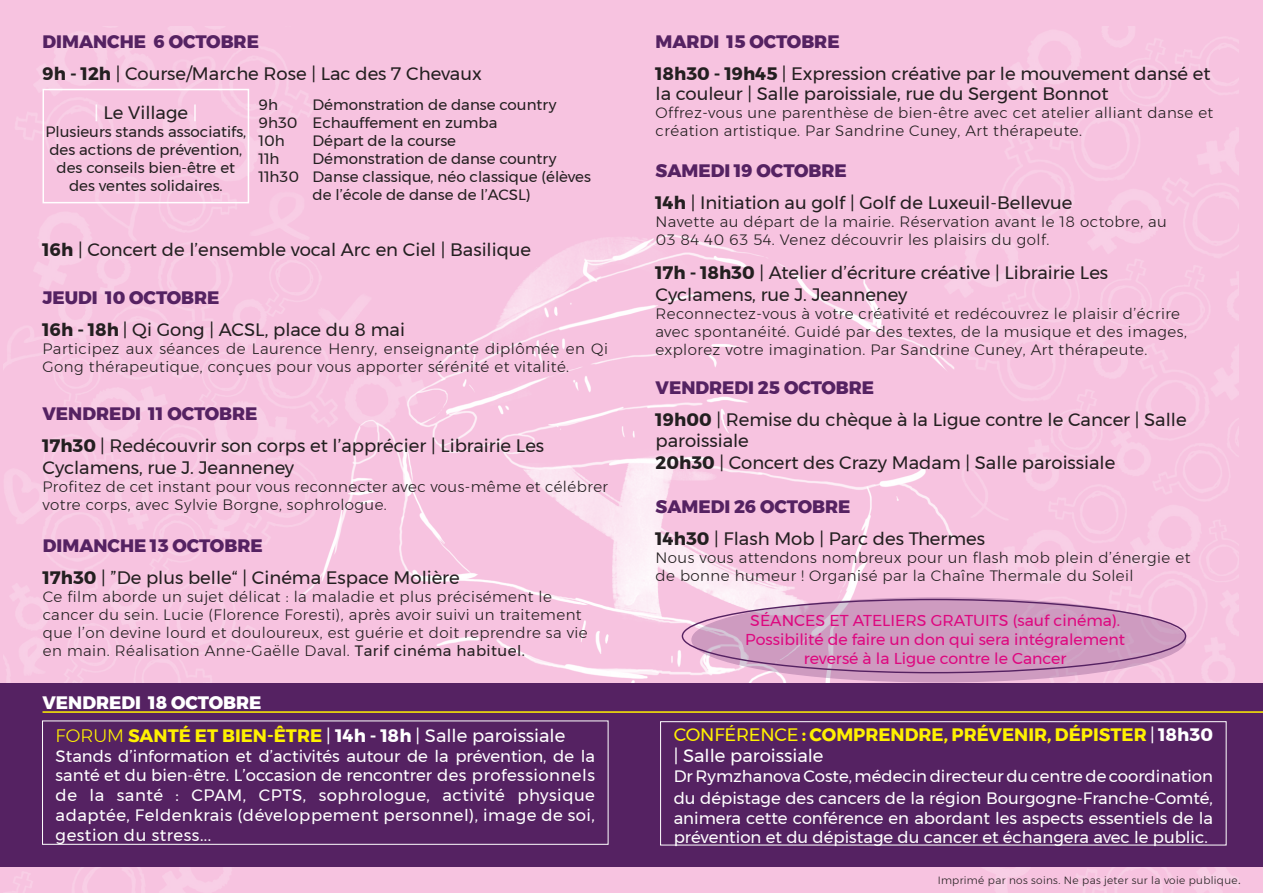
<style>
.page{position:relative;width:1263px;height:893px;background:#f7c3e0}
.page>*{position:absolute;margin:0;border:0;box-sizing:border-box;transform-origin:0 0}
.t1{font:18px/21.6px "Montserrat";color:#231f20}
.t2{font:800 18px "Montserrat";color:#552262}
.t3{font:700 18px/21.6px "Montserrat";color:#fff101}
.t4{font:18px "Montserrat";color:#fff}
.t5{font:800 18px "Montserrat";color:#fff}
.t6{font:16.5px/19.8px "Montserrat";color:#fff}
.t7{font:15.75px/18.9px "Montserrat";color:#de077f;text-align:center}
.t8{font:300 15px/18px "Montserrat";letter-spacing:.03em;color:#231f20}
.t9{font:15px/18px "Montserrat";color:#231f20;text-align:center}
.t10{font:300 10.5px "Montserrat";letter-spacing:.03em;color:#231f20}
.s1{font-weight:700}
.s2{color:#fff}
.s3{font-weight:400}
.s4{font-weight:300;color:#fff101}
.s5{font-weight:700;color:#fff101}
.s6{font-weight:400;color:#fff}
.s7{font-size:13.5px}
</style>
<div class="page">
<img style="left:4px;top:27px;width:1235px;height:866px">
<div style="left:0;top:684px;width:1263px;height:183px;background:#552262"></div>
<div style="left:42px;top:720px;width:566px;height:125px;border:1px solid #fff"></div>
<div style="left:660px;top:721px;width:566px;height:124px;border:1px solid #fff"></div>
<hr style="left:43px;top:711px;width:1220px;height:2px;background:#fff101">
<svg style="left:692px;top:598px;width:493px;height:84px;fill:#ce9bc0"></svg>
<div style="left:43px;top:89px;width:206px;height:114px;border:2px solid #fff"></div>
<p class="t2" style="left:43px;top:27px;width:218px">DIMANCHE 6 OCTOBRE</p>
<p class="t1" style="left:43px;top:63px;width:441px"><span class="s1">9h - 12h</span> | Course/Marche Rose | Lac des 7 Chevaux</p>
<p class="t9" style="left:259px;top:96px;width:21px">9h</p>
<p class="t9" style="left:313px;top:96px;width:245px">Démonstration de danse country</p>
<p class="t9" style="left:259px;top:114px;width:240px">9h30 Echauffement en zumba</p>
<p class="t9" style="left:259px;top:132px;width:28px">10h</p>
<p class="t9" style="left:313px;top:132px;width:145px">Départ de la course</p>
<p class="t9" style="left:259px;top:150px;width:23px">11h</p>
<p class="t9" style="left:313px;top:150px;width:245px">Démonstration de danse country</p>
<p class="t9" style="left:259px;top:168px;width:334px">11h30 Danse classique, néo classique (élèves de l’école de danse de l’ACSL)</p>
<p class="t1" style="left:43px;top:238px;width:490px"><span class="s1">16h</span> | Concert de l’ensemble vocal Arc en Ciel | Basilique</p>
<p class="t1" style="left:94px;top:101px;width:105px"><span class="s2">|</span> Le Village <span class="s2">|</span></p>
<p class="t9" style="left:45px;top:122px;width:202px">Plusieurs stands associatifs, des actions de prévention, des conseils bien-être et des ventes solidaires.</p>
<p class="t2" style="left:43px;top:283px;width:178px">JEUDI 10 OCTOBRE</p>
<p class="t1" style="left:43px;top:319px;width:364px"><span class="s1">16h - 18h</span> | Qi Gong | ACSL, place du 8 mai</p>
<p class="t8" style="left:43px;top:340px;width:567px">Participez aux séances de Laurence Henry, enseignante diplômée en Qi<br>Gong thérapeutique, conçues pour vous apporter sérénité et vitalité.</p>
<p class="t2" style="left:43px;top:399px;width:217px">VENDREDI 11 OCTOBRE</p>
<p class="t1" style="left:43px;top:435px;width:503px"><span class="s1">17h30</span> | Redécouvrir son corps et l’apprécier | Librairie Les<br>Cyclamens, rue J. Jeanneney</p>
<p class="t8" style="left:43px;top:477px;width:567px">Profitez de cet instant pour vous reconnecter avec vous-même et célébrer votre corps, avec Sylvie Borgne, sophrologue.</p>
<p class="t2" style="left:43px;top:531px;width:221px">DIMANCHE 13 OCTOBRE</p>
<p class="t1" style="left:43px;top:567px;width:418px"><span class="s1">17h30</span> | ”De plus belle“ | Cinéma Espace Molière</p>
<p class="t8" style="left:43px;top:588px;width:546px">Ce film aborde un sujet délicat : la maladie et plus précisément le cancer du sein. Lucie (Florence Foresti), après avoir suivi un traitement que l’on devine lourd et douloureux, est guérie et doit reprendre sa vie en main. Réalisation Anne-Gaëlle Daval. <span class="s3">Tarif cinéma habituel.</span></p>
<p class="t5" style="left:43px;top:688px;width:220px">VENDREDI 18 OCTOBRE</p>
<p class="t4" style="left:56px;top:722px;width:511px"><span class="s4">FORUM</span> <span class="s5">SANTÉ ET BIEN-ÊTRE</span> | <span class="s1">14h - 18h</span> | Salle paroissiale</p>
<p class="t6" style="left:56px;top:746px;width:541px;text-align:justify">Stands d’information et d’activités autour de la prévention, de la santé et du bien-être. L’occasion de rencontrer des professionnels de la santé : CPAM, CPTS, sophrologue, activité physique adaptée, Feldenkrais (développement personnel), image de soi, gestion du stress...</p>
<p class="t2" style="left:655px;top:27px;width:186px">MARDI 15 OCTOBRE</p>
<p class="t1" style="left:655px;top:64px;width:556px;line-height:19.5px"><span class="s1">18h30 - 19h45</span> | Expression créative par le mouvement dansé et la couleur | Salle paroissiale, rue du Sergent Bonnot</p>
<p class="t8" style="left:655px;top:103px;width:559px">Offrez-vous une parenthèse de bien-être avec cet atelier alliant danse et création artistique. Par Sandrine Cuney, Art thérapeute.</p>
<p class="t2" style="left:655px;top:156px;width:193px">SAMEDI 19 OCTOBRE</p>
<p class="t1" style="left:655px;top:191px;width:418px"><span class="s1">14h</span> | Initiation au golf | Golf de Luxeuil-Bellevue</p>
<p class="t8" style="left:655px;top:212px;width:513px">Navette au départ de la mairie. Réservation avant le 18 octobre, au<br>03 84 40 63 54. Venez découvrir les plaisirs du golf.</p>
<p class="t1" style="left:655px;top:262px;width:454px"><span class="s1">17h - 18h30</span> | Atelier d’écriture créative | Librairie Les<br>Cyclamens, rue J. Jeanneney</p>
<p class="t8" style="left:655px;top:304px;width:533px">Reconnectez-vous à votre créativité et redécouvrez le plaisir d’écrire avec spontanéité. Guidé par des textes, de la musique et des images, explorez votre imagination. Par Sandrine Cuney, Art thérapeute.</p>
<p class="t2" style="left:655px;top:373px;width:220px">VENDREDI 25 OCTOBRE</p>
<p class="t1" style="left:655px;top:408px;width:532px"><span class="s1">19h00</span> | Remise du chèque à la Ligue contre le Cancer | Salle paroissiale</p>
<p class="t1" style="left:655px;top:451px;width:461px"><span class="s1">20h30</span> | Concert des Crazy Madam | Salle paroissiale</p>
<p class="t2" style="left:655px;top:492px;width:196px">SAMEDI 26 OCTOBRE</p>
<p class="t1" style="left:655px;top:528px;width:331px"><span class="s1">14h30</span> | Flash Mob | Parc des Thermes</p>
<p class="t8" style="left:655px;top:549px;width:536px">Nous vous attendons nombreux pour un flash mob plein d’énergie et de bonne humeur ! Organisé par la Chaîne Thermale du Soleil</p>
<p class="t7" style="left:750px;top:611px;width:371px">SÉANCES ET ATELIERS GRATUITS (sauf cinéma).</p>
<p class="t7" style="left:745px;top:630px;width:381px">Possibilité de faire un don qui sera intégralement reversé à la Ligue contre le Cancer</p>
<p class="t3" style="left:674px;top:724px;width:541px"><span class="s3">CONFÉRENCE</span> : COMPRENDRE, PRÉVENIR, DÉPISTER <span class="s6">|</span> <span class="s2">18h30 </span><span class="s6">| Salle paroissiale</span></p>
<p class="t6" style="left:674px;top:765px;width:541px;line-height:21.6px">Dr Rymzhanova Coste, médecin directeur du centre de coordination du dépistage des cancers de la région Bourgogne-Franche-Comté,</p>
<p class="t6" style="left:674px;top:808px;width:541px">animera cette conférence en abordant les aspects essentiels de la prévention et du dépistage du cancer et échangera avec le public.</p>
<p class="t10" style="left:938px;top:872px;width:304px">Imprimé par nos soins. Ne pas jeter sur la voie publique<span class="s7">.</span></p>
</div>
